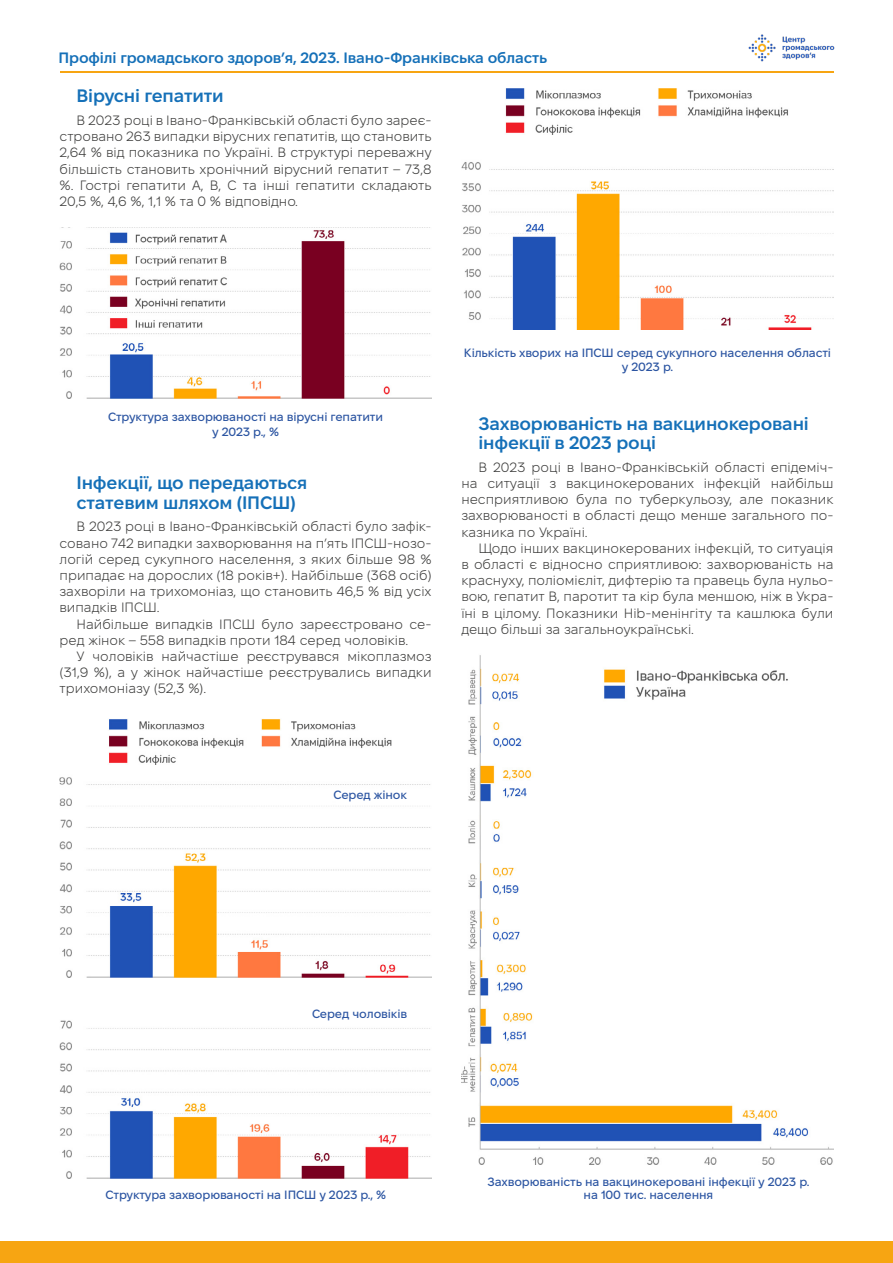
<style>
.page{position:relative;width:893px;height:1263px;background:#fff}
.page>*{position:absolute;margin:0;border:0;box-sizing:border-box;transform-origin:0 0}
.t1{font:600 18px/19.5px "Fixel Display";letter-spacing:-.01em;color:#1570b8}
.t2{font:600 15px "Fixel Display";letter-spacing:-.01em;color:#1570b8}
.t3{font:300 13.5px/16.2px "Fixel Display";color:#3c3c3b;text-align:justify}
.t4{font:500 12px/14.4px "Fixel Display";letter-spacing:-.01em;color:#2c55a2;text-align:center}
</style>
<div class="page">
<div style="left:0;top:1242px;width:893px;height:21px;background:#f7a512"></div>
<img style="left:748px;top:34px;width:87px;height:28px">
<hr style="left:60px;top:71px;width:773px;height:1px;background:#f7a512">
<img style="left:60px;top:744px;width:372px;height:234px">
<img style="left:461px;top:655px;width:373px;height:510px">
<img style="left:462px;top:162px;width:371px;height:167px">
<img style="left:59px;top:230px;width:373px;height:169px">
<img style="left:505px;top:88px;width:283px;height:46px">
<img style="left:67px;top:719px;width:324px;height:45px">
<img style="left:60px;top:1020px;width:372px;height:158px">
<p class="t2" style="left:58px;top:48px;width:490px">Профілі громадського здоров’я, 2023. Івано-Франківська область</p>
<h1 class="t1" style="left:77px;top:87px;width:149px">Вірусні гепатити</h1>
<p class="t3" style="left:60px;top:113px;width:374px;text-indent:17px">В 2023 році в Івано-Франківській області було зареє&shy;стровано 263 випадки вірусних гепатитів, що становить 2,64 % від показника по Україні. В структурі переважну більшість становить хронічний вірусний гепатит – 73,8 %. Гострі гепатити А, В, С та інші гепатити складають 20,5 %, 4,6 %, 1,1 % та 0 % відповідно.</p>
<p class="t4" style="left:108px;top:410px;width:276px">Структура захворюваності на вірусні гепатити у 2023 р., %</p>
<h1 class="t1" style="left:77px;top:474px;width:232px">Інфекції, що передаються статевим шляхом (ІПСШ)</h1>
<p class="t3" style="left:60px;top:519px;width:374px;text-indent:17px">В 2023 році в Івано-Франківській області було зафік&shy;совано 742 випадки захворювання на п’ять ІПСШ-нозо&shy;логій серед сукупного населення, з яких більше 98 % припадає на дорослих (18 років+). Найбільше (368 осіб) захворіли на трихомоніаз, що становить 46,5 % від усіх випадків ІПСШ.</p>
<p class="t3" style="left:60px;top:616px;width:374px;text-indent:17px">Найбільше випадків ІПСШ було зареєстровано се&shy;ред жінок – 558 випадків проти 184 серед чоловіків.</p>
<p class="t3" style="left:60px;top:649px;width:374px;text-indent:17px">У чоловіків найчастіше реєструвався мікоплазмоз (31,9 %), а у жінок найчастіше реєструвались випадки трихомоніазу (52,3 %).</p>
<p class="t4" style="left:464px;top:346px;width:369px">Кількість хворих на ІПСШ серед сукупного населення області у 2023 р.</p>
<h1 class="t1" style="left:478px;top:414px;width:332px">Захворюваність на вакцинокеровані інфекції в 2023 році</h1>
<p class="t3" style="left:461px;top:460px;width:374px;text-indent:17px">В 2023 році в Івано-Франківській області епідеміч&shy;на ситуації з вакцинокерованих інфекцій найбільш несприятливою була по туберкульозу, але показник захворюваності в області дещо менше загального по&shy;казника по Україні.</p>
<p class="t3" style="left:461px;top:541px;width:374px;text-indent:17px">Щодо інших вакцинокерованих інфекцій, то ситуація в області є відносно сприятливою: захворюваність на краснуху, поліомієліт, дифтерію та правець була нульо&shy;вою, гепатит В, паротит та кір була меншою, ніж в Укра&shy;їні в цілому. Показники Hib-менінгіту та кашлюка були дещо більші за загальноукраїнські.</p>
<p class="t4" style="left:333px;top:788px;width:75px">Серед жінок</p>
<p class="t4" style="left:312px;top:1008px;width:97px">Серед чоловіків</p>
<p class="t4" style="left:487px;top:1175px;width:324px">Захворюваність на вакцинокеровані інфекції у 2023 р.</p>
<p class="t4" style="left:106px;top:1188px;width:282px">Структура захворюваності на ІПСШ у 2023 р., %</p>
<p class="t4" style="left:584px;top:1189px;width:131px">на 100 тис. населення</p>
</div>
